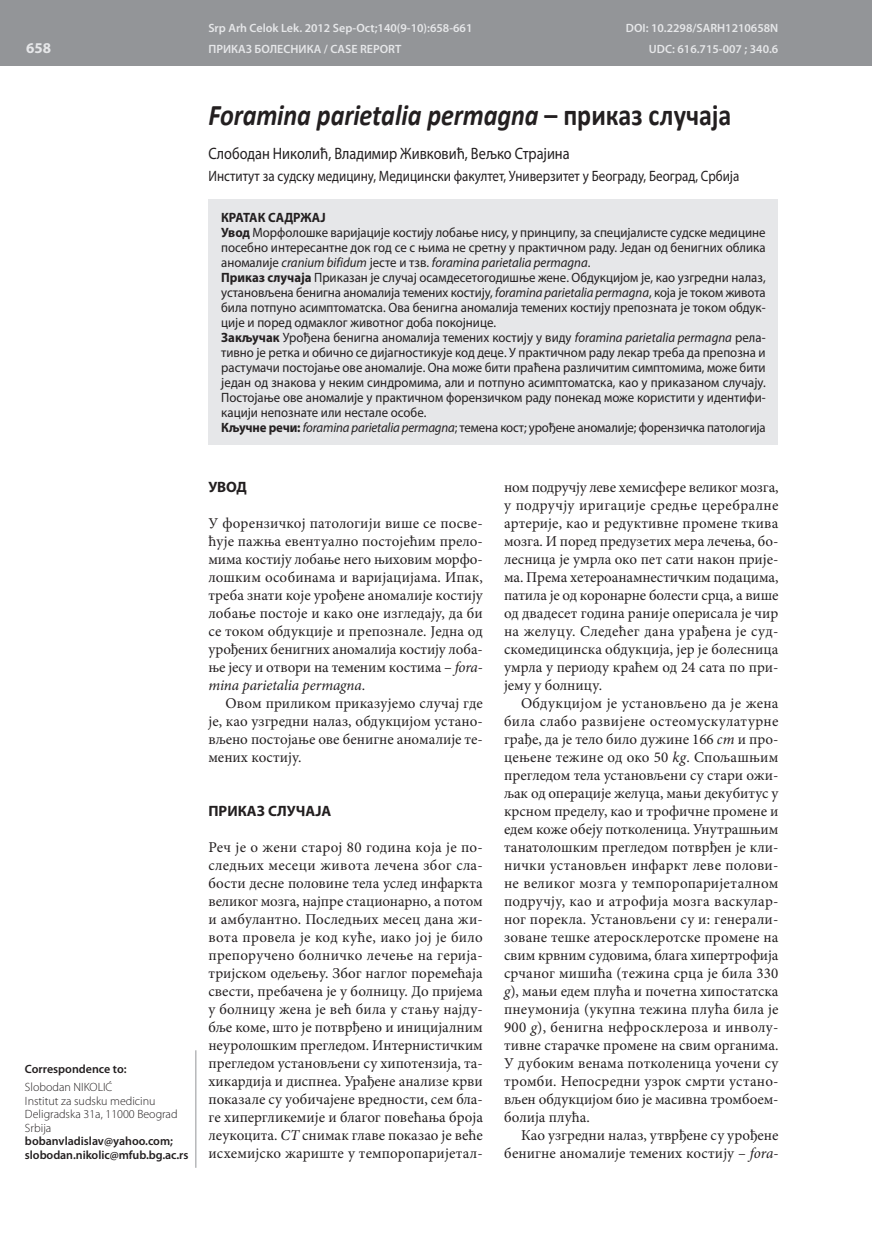
<style>
.page{position:relative;width:872px;height:1234px;background:#fff}
.page>*{position:absolute;margin:0;border:0;box-sizing:border-box;transform-origin:0 0}
.t1{font:italic 700 30px "Calibri";letter-spacing:-.005em;color:#231f20;scale:.87 1}
.t2{font:16.5px "Myriad Pro";color:#231f20;scale:.87 1}
.t3{font:15px/18px "Minion Pro";color:#231f20;text-align:justify}
.t4{font:15px "Myriad Pro";color:#231f20;scale:.87 1}
.t5{font:700 15px "Myriad Pro";color:#231f20}
.t6{font:700 15px "Myriad Pro";color:#e6e7e9}
.t7{font:13.5px/15px "Myriad Pro";color:#231f20;scale:.95 1}
.t8{font:600 12px "Myriad Pro";color:#e6e7e9}
.t9{font:600 12px/13.5px "Myriad Pro";letter-spacing:-.005em;color:#231f20}
.t10{font:300 12px/13.5px "Myriad Pro";color:#231f20}
.s1{font-style:normal}
.s2{font-weight:700}
.s3{font-style:italic}
</style>
<div class="page">
<div style="left:0;top:0;width:872px;height:66px;background:#939598"></div>
<hr style="left:196px;top:1050px;width:1px;height:117px;background:#939598">
<div style="left:208px;top:199px;width:570px;height:246px;background:#e6e7e9"></div>
<p class="t6" style="left:26px;top:38px;width:26px">658</p>
<p class="t9" style="left:25px;top:1062px;width:103px">Correspondence to:</p>
<p class="t10" style="left:25px;top:1080px;width:154px">Slobodan NIKOLIĆ<br>Institut za sudsku medicinu<br>Deligradska 31a, 11000 Beograd<br>Srbija</p>
<p class="t9" style="left:25px;top:1133px;width:165px">bobanvladislav@yahoo.com; slobodan.nikolic@mfub.bg.ac.rs</p>
<p class="t8" style="left:208px;top:20px;width:265px">Srp Arh Celok Lek. 2012 Sep-Oct;140(9-10):658-661</p>
<p class="t8" style="left:626px;top:20px;width:154px">DOI: 10.2298/SARH1210658N</p>
<p class="t8" style="left:208px;top:42px;width:194px">ПРИКАЗ БОЛЕСНИКА / CASE REPORT</p>
<p class="t8" style="left:649px;top:42px;width:131px">UDC: 616.715-007 ; 340.6</p>
<h1 class="t1" style="left:208px;top:96px;width:602px">Foramina parietalia permagna <span class="s1">– приказ случаја</span></h1>
<p class="t2" style="left:208px;top:143px;width:417px">Слободан Николић, Владимир Живковић, Вељко Страјина</p>
<p class="t4" style="left:208px;top:167px;width:612px">Институт за судску медицину, Медицински факултет, Универзитет у Београду, Београд, Србија</p>
<p class="t7" style="left:221px;top:210px;width:574px"><span class="s2">КРАТАК САДРЖАЈ<br>Увод</span> Морфолошке варијације костију лобање нису, у принципу, за специјалисте судске медицине посебно интересантне док год се с њима не сретну у практичном раду. Један од бенигних облика аномалије <span class="s3">cra-ni-um bi-fi-dum</span> јесте и тзв. <span class="s3">fo-ra-mi-na pa-ri-e-ta-lia per-mag-na</span>.<br><span class="s2">Приказ случаја</span> Приказан је случај осамдесетогодишње жене. Обдукцијом је, као узгредни налаз, установљена бенигна аномалија темених костију, <span class="s3">fo-ra-mi-na pa-ri-e-ta-lia per-mag-na</span>, која је током живота била потпуно асимптоматска. Ова бенигна аномалија темених костију препозната је током обдук&shy;ције и поред одмаклог животног доба покојнице.<br><span class="s2">Закључак</span> Урођена бенигна аномалија темених костију у виду <span class="s3">fo-ra-mi-na pa-ri-e-ta-lia per-mag-na</span> рела&shy;тивно је ретка и обично се дијагностикује код деце. У практичном раду лекар треба да препозна и растумачи постојање ове аномалије. Она може бити праћена различитим симптомима, може бити један од знакова у неким синдромима, али и потпуно асимптоматска, као у приказаном случају.<br>Постојање ове аномалије у практичном форензичком раду понекад може користити у идентифи&shy;кацији непознате или нестале особе.<br><span class="s2">Кључне речи:</span> <span class="s3">fo-ra-mi-na pa-ri-e-ta-lia per-mag-na</span>; темена кост; урођене аномалије; форензичка патологија</p>
<p class="t5" style="left:208px;top:477px;width:40px">УВОД</p>
<p class="t3" style="left:208px;top:514px;width:276px">У фо-рен-зич-кој па-то-ло-ги-ји ви-ше се по-све&shy;ћу-је па-жња евен-ту-ал-но по-сто-је-ћим пре-ло&shy;ми-ма ко-сти-ју ло-ба-ње не-го њи-хо-вим мор-фо&shy;ло-шким осо-би-на-ма и ва-ри-ја-ци-ја-ма. Ипак, тре-ба зна-ти ко-је уро-ђе-не ано-ма-ли-је ко-сти-ју ло-ба-ње по-сто-је и ка-ко оне из-гле-да-ју, да би се то-ком об-дук-ци-је и пре-по-зна-ле. Јед-на од уро-ђе-них бе-ниг-них ано-ма-ли-ја ко-сти-ју ло-ба&shy;ње је-су и отво-ри на те-ме-ним ко-сти-ма – <span class="s3">fo-ra&shy;mi-na pa-ri-e-ta-lia per-mag-na</span>.</p>
<p class="t3" style="left:208px;top:694px;width:276px;text-indent:17px">Овом при-ли-ком при-ка-зу-је-мо слу-чај где је, као уз-гред-ни на-лаз, об-дук-ци-јом уста-но&shy;вље-но по-сто-ја-ње ове бе-ниг-не ано-ма-ли-је те&shy;ме-них ко-сти-ју.</p>
<p class="t5" style="left:208px;top:801px;width:124px">ПРИКАЗ СЛУЧАЈА</p>
<p class="t3" style="left:208px;top:838px;width:276px">Реч је о же-ни ста-рој 80 го-ди-на ко-ја је по&shy;след-њих ме-се-ци жи-во-та ле-че-на због сла&shy;бо-сти де-сне по-ло-ви-не те-ла услед ин-фарк-та ве-ли-ког мо-зга, нај-пре ста-ци-о-нар-но, а по-том и ам-бу-лант-но. По-след-њих ме-сец да-на жи&shy;во-та про-ве-ла је код ку-ће, иако јој је би-ло пре-по-ру-че-но бол-нич-ко ле-че-ње на ге-ри-ја&shy;триј-ском оде-ље-њу. Због на-глог по-ре-ме-ћа-ја све-сти, пре-ба-че-на је у бол-ни-цу. До при-је-ма у бол-ни-цу же-на је већ би-ла у ста-њу нај-ду&shy;бље ко-ме, што је по-твр-ђе-но и ини-ци-јал-ним не-у-ро-ло-шким пре-гле-дом. Ин-тер-ни-стич-ким пре-гле-дом уста-но-вље-ни су хи-по-тен-зи-ја, та&shy;хи-кар-ди-ја и дисп-неа. Ура-ђе-не ана-ли-зе кр-ви по-ка-за-ле су уоби-ча-је-не вред-но-сти, сем бла&shy;ге хи-пер-гли-ке-ми-је и бла-гог по-ве-ћа-ња бро-ја ле-у-ко-ци-та. <span class="s3">CT</span> сни-мак гла-ве по-ка-зао је ве-ће ис-хе-миј-ско жа-ри-ште у тем-по-ро-па-ри-је-тал-</p>
<p class="t3" style="left:504px;top:478px;width:276px">ном под-руч-ју ле-ве хе-мис-фе-ре ве-ли-ког мо-зга, у под-руч-ју ири-га-ци-је сред-ње це-ре-брал-не ар-те-ри-је, као и ре-дук-тив-не про-ме-не тки-ва мо-зга. И по-ред пред-у-зе-тих ме-ра ле-че-ња, бо&shy;ле-сни-ца је умр-ла око пет са-ти на-кон при-је&shy;ма. Пре-ма хе-те-ро-а-нам-не-стич-ким по-да-ци-ма, па-ти-ла је од ко-ро-нар-не бо-ле-сти ср-ца, а ви-ше од два-де-сет го-ди-на ра-ни-је опе-ри-са-ла је чир на же-лу-цу. Сле-де-ћег да-на ура-ђе-на је суд&shy;ско-ме-ди-цин-ска об-дук-ци-ја, јер је бо-ле-сни-ца умр-ла у пе-ри-о-ду кра-ћем од 24 са-та по при&shy;је-му у бол-ни-цу.</p>
<p class="t3" style="left:504px;top:694px;width:276px;text-indent:17px">Об-дук-ци-јом је уста-но-вље-но да је же-на би-ла сла-бо раз-ви-је-не осте-о-му-ску-ла-тур-не гра-ђе, да је те-ло би-ло ду-жи-не 166 <span class="s3">cm</span> и про&shy;це-ње-не те-жи-не од око 50 <span class="s3">kg</span>. Спо-ља-шњим пре-гле-дом те-ла уста-но-вље-ни су ста-ри ожи&shy;љак од опе-ра-ци-је же-лу-ца, ма-њи де-ку-би-тус у кр-сном пре-де-лу, као и тро-фич-не про-ме-не и едем ко-же обе-ју пот-ко-ле-ни-ца. Уну-тра-шњим та-на-то-ло-шким пре-гле-дом по-твр-ђен је кли&shy;нич-ки уста-но-вљен ин-фаркт ле-ве по-ло-ви&shy;не ве-ли-ког мо-зга у тем-по-ро-па-ри-је-тал-ном под-руч-ју, као и атро-фи-ја мо-зга ва-ску-лар&shy;ног по-ре-кла. Уста-но-вље-ни су и: ге-не-ра-ли&shy;зо-ва-не те-шке ате-ро-скле-рот-ске про-ме-не на свим крв-ним су-до-ви-ма, бла-га хи-пер-тро-фи-ја ср-ча-ног ми-ши-ћа (те-жи-на ср-ца је би-ла 330 <span class="s3">g</span>), ма-њи едем плу-ћа и по-чет-на хи-по-стат-ска пне-у-мо-ни-ја (укуп-на те-жи-на плу-ћа би-ла је 900 <span class="s3">g</span>), бе-ниг-на не-фро-скле-ро-за и ин-во-лу&shy;тив-не ста-рач-ке про-ме-не на свим ор-га-ни-ма.<br>У ду-бо-ким ве-на-ма пот-ко-ле-ни-ца уоче-ни су тром-би. Не-по-сред-ни узрок смр-ти уста-но&shy;вљен об-дук-ци-јом био је ма-сив-на тром-бо-ем&shy;бо-ли-ја плу-ћа.</p>
<p class="t3" style="left:504px;top:1126px;width:276px;text-align:right">Као уз-гред-ни на-лаз, утвр-ђе-не су уро-ђе-не бе-ниг-не ано-ма-ли-је те-ме-них ко-сти-ју – <span class="s3">fo-ra-</span></p>
</div>
